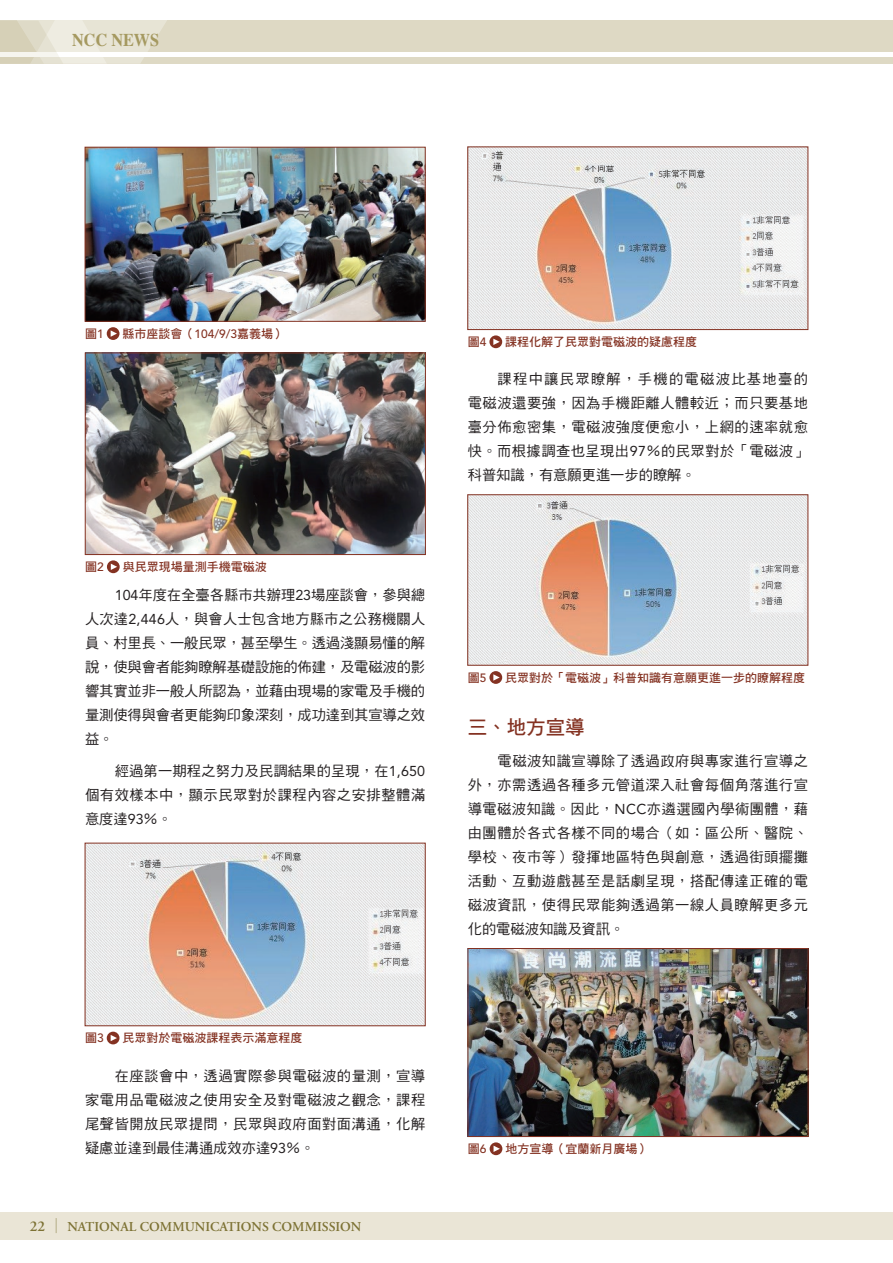
<style>
.page{position:relative;width:893px;height:1263px;background:#fff}
.page>*{position:absolute;margin:0;border:0;box-sizing:border-box;transform-origin:0 0}
.t1{font:19.5px "DF Hei Std W7";color:#843222}
.t2{font:700 18px "Times";color:#a59960;scale:.9 1}
.t3{font:14.25px/24px "DF Hei Std W5";letter-spacing:.035em;color:#231f20;text-align:justify}
.t4{font:600 13.5px "Adobe Garamond Pro";color:#7d7234}
.t5{font:12px "DF Hei Std W7";color:#843222}
.s1{font-family:"Avenir LT Std";font-weight:500}
.s2{font-family:"Avenir LT Std"}
.s3{font-size:15px}
.s4{font-family:"DF Ming Std W7";font-weight:400;font-size:15px}
</style>
<div class="page">
<div style="left:0;top:21px;width:893px;height:43px;background:#ded9c4"></div>
<div style="left:0;top:52px;width:893px;height:5px;background:#fff"></div>
<svg style="left:0;top:20px;width:190px;height:44px"></svg>
<div style="left:0;top:1212px;width:893px;height:27px;background:#eae5d6"></div>
<img style="left:87px;top:149px;width:336px;height:170px">
<div style="left:85px;top:147px;width:340px;height:174px;border:1px solid #843222"></div>
<svg style="left:107px;top:327px;width:12px;height:13px"></svg>
<img style="left:87px;top:355px;width:337px;height:198px">
<div style="left:85px;top:353px;width:341px;height:202px;border:1px solid #843222"></div>
<svg style="left:107px;top:560px;width:13px;height:13px"></svg>
<img style="left:87px;top:845px;width:336px;height:179px">
<svg style="left:107px;top:1032px;width:12px;height:12px"></svg>
<img style="left:470px;top:149px;width:336px;height:179px">
<div style="left:468px;top:147px;width:340px;height:183px;border:1px solid #843222"></div>
<svg style="left:489px;top:335px;width:13px;height:13px"></svg>
<img style="left:470px;top:497px;width:336px;height:166px">
<svg style="left:489px;top:671px;width:13px;height:13px"></svg>
<img style="left:470px;top:950px;width:336px;height:185px">
<div style="left:468px;top:948px;width:340px;height:189px;border:1px solid #843222"></div>
<svg style="left:490px;top:1142px;width:12px;height:13px"></svg>
<p class="t2" style="left:72px;top:22px;width:98px">NCC NEWS</p>
<p class="t5" style="left:85px;top:327px;width:20px">圖<span class="s1">1</span></p>
<p class="t5" style="left:122px;top:327px;width:164px">縣市座談會（<span class="s1">104/9/3</span>嘉義場）</p>
<p class="t5" style="left:85px;top:560px;width:20px">圖<span class="s1">2</span></p>
<p class="t5" style="left:123px;top:560px;width:145px">與民眾現場量測手機電磁波</p>
<p class="t3" style="left:85px;top:582px;width:342px;text-indent:30px"><span class="s2">104</span>年度在全臺各縣市共辦理<span class="s2">23</span>場座談會，參與總人次達<span class="s2">2,446</span>人，與會人士包含地方縣市之公務機關人員、村里長、一般民眾，甚至學生。透過淺顯易懂的解說，使與會者能夠瞭解基礎設施的佈建，及電磁波的影響其實並非一般人所認為，並藉由現場的家電及手機的量測使得與會者更能夠印象深刻，成功達到其宣導之效益。</p>
<p class="t3" style="left:85px;top:759px;width:342px;text-indent:30px">經過第一期程之努力及民調結果的呈現，在<span class="s2">1,650</span>個有效樣本中，顯示民眾對於課程內容之安排整體滿意度達<span class="s2">93</span>％。</p>
<p class="t5" style="left:85px;top:1031px;width:20px">圖<span class="s1">3</span></p>
<p class="t5" style="left:122px;top:1031px;width:181px">民眾對於電磁波課程表示滿意程度</p>
<p class="t3" style="left:85px;top:1064px;width:342px;text-indent:30px">在座談會中，透過實際參與電磁波的量測，宣導家電用品電磁波之使用安全及對電磁波之觀念，課程尾聲皆開放民眾提問，民眾與政府面對面溝通，化解疑慮並達到最佳溝通成效亦達<span class="s2">93</span>％。</p>
<p class="t4" style="left:30px;top:1219px;width:333px"><span class="s3">22</span> <span class="s4">│</span> NATIONAL COMMUNICATIONS COMMISSION</p>
<p class="t5" style="left:468px;top:335px;width:20px">圖<span class="s1">4</span></p>
<p class="t5" style="left:505px;top:335px;width:193px">課程化解了民眾對電磁波的疑慮程度</p>
<p class="t3" style="left:468px;top:366px;width:342px;text-indent:30px">課程中讓民眾瞭解，手機的電磁波比基地臺的電磁波還要強，因為手機距離人體較近；而只要基地臺分佈愈密集，電磁波強度便愈小，上網的速率就愈快。而根據調查也呈現出<span class="s2">97</span>％的民眾對於「電磁波」科普知識，有意願更進一步的瞭解。</p>
<p class="t5" style="left:468px;top:671px;width:20px">圖<span class="s1">5</span></p>
<p class="t5" style="left:505px;top:671px;width:301px">民眾對於「電磁波」科普知識有意願更進一步的瞭解程度</p>
<h1 class="t1" style="left:468px;top:716px;width:118px">三、地方宣導</h1>
<p class="t3" style="left:468px;top:749px;width:342px;text-indent:30px">電磁波知識宣導除了透過政府與專家進行宣導之外，亦需透過各種多元管道深入社會每個角落進行宣導電磁波知識。因此，<span class="s2">NCC</span>亦遴選國內學術團體，藉由團體於各式各樣不同的場合（如：區公所、醫院、學校、夜市等）發揮地區特色與創意，透過街頭擺攤活動、互動遊戲甚至是話劇呈現，搭配傳達正確的電磁波資訊，使得民眾能夠透過第一線人員瞭解更多元化的電磁波知識及資訊。</p>
<p class="t5" style="left:468px;top:1142px;width:20px">圖<span class="s1">6</span></p>
<p class="t5" style="left:505px;top:1142px;width:145px">地方宣導（宜蘭新月廣場）</p>
</div>
